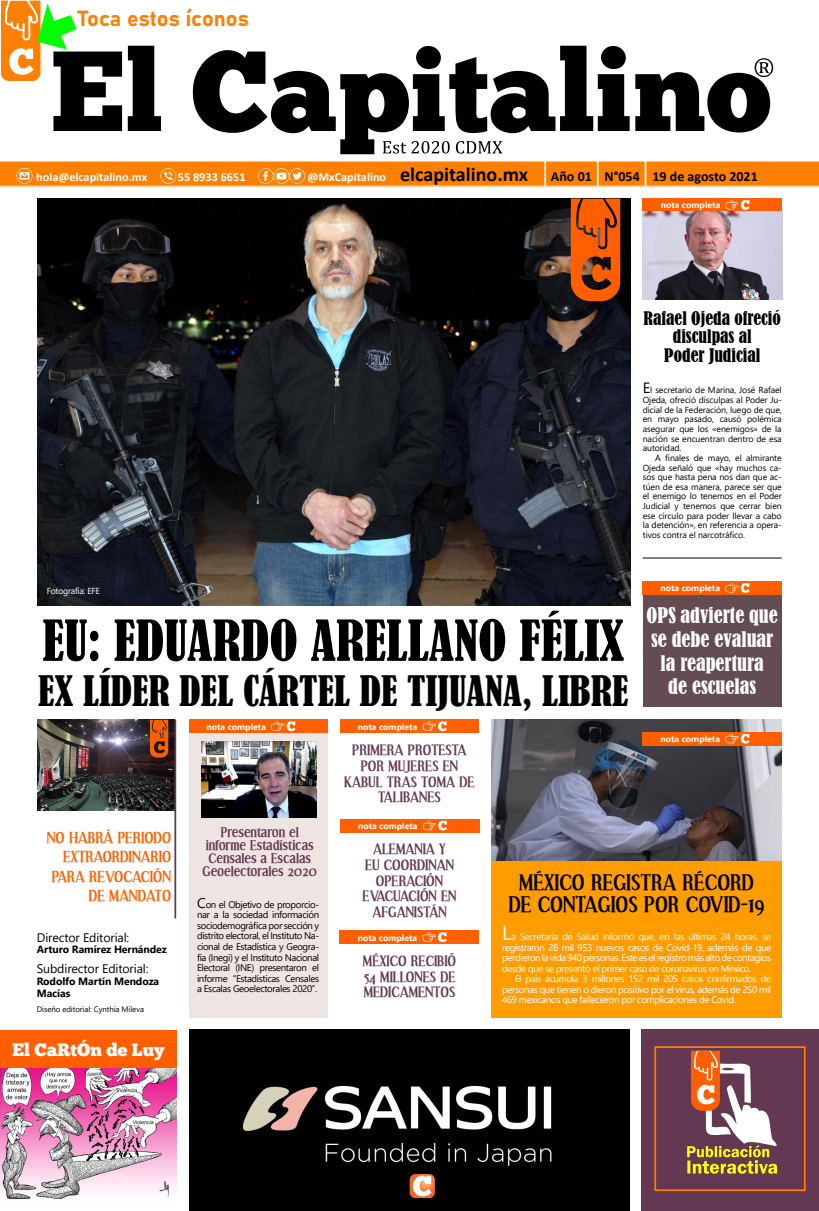
<style>
.page{position:relative;width:819px;height:1211px;background:#fff}
.page>*{position:absolute;margin:0;border:0;box-sizing:border-box;transform-origin:0 0}
.t1{font:condensed 52.5px "Bernard";color:#000}
.t2{font:condensed 39.38px "Bernard";color:#000}
.t3{font:21.61px "Bahnschrift";color:#ff8000}
.t4{font:700 21px "Effloresce";color:#000}
.t5{font:condensed 20.12px/23.6px "Bernard";color:#fff}
.t6{font:17.85px "Chunk Five Ex";color:#fff}
.t7{font:condensed 17.5px/18.4px "Bernard";color:#000;text-align:center}
.t8{font:700 14.88px/19.2px "Effloresce";color:#ff5f00;text-align:right}
.t9{font:700 14px/15.8px "Effloresce";color:#643753;text-align:center}
.t10{font:700 14px "Calibri";color:#000}
.t11{font:700 13.12px "Effloresce";color:#643753}
.t12{font:12.42px "Segoe UI";letter-spacing:-.01em;color:#000}
.t13{font:700 12.25px "Calibri";color:#fff}
.t14{font:700 10.5px/11.7px "Segoe UI";letter-spacing:-.01em;color:#000}
.t15{font:9.62px/10.5px "Segoe UI";letter-spacing:-.04em;color:#fff;text-align:justify}
.t16{font:9.62px/10.5px "Segoe UI";letter-spacing:-.04em;color:#000;text-align:justify}
.t17{font:8.75px/9.6px "Segoe UI";letter-spacing:-.01em;color:#000;text-align:justify}
.t18{font:700 8.75px "Segoe UI";color:#fff}
.t19{font:8.75px "Segoe UI";letter-spacing:-.03em;color:#fff}
.t20{font:7.88px "Segoe UI";letter-spacing:-.01em;color:#000}
.s1{font-size:12.25px;color:#fff}
.s2{font-size:20.12px}
.s3{font-size:14.88px}
.s4{font-size:14px}
</style>
<div class="page">
<img style="left:0;top:1067px;width:176px;height:133px">
<img style="left:37px;top:198px;width:593px;height:407px">
<img style="left:37px;top:719px;width:137px;height:91px">
<img style="left:491px;top:719px;width:290px;height:142px">
<div style="left:189px;top:1029px;width:441px;height:181px;background:#000"></div>
<img style="left:242px;top:1085px;width:310px;height:81px">
<div style="left:189px;top:721px;width:138px;height:296px;background:#eee4e1"></div>
<div style="left:642px;top:1029px;width:177px;height:181px;background:#643753"></div>
<hr style="left:174px;top:719px;width:2px;height:199px;background:#643753">
<div style="left:491px;top:861px;width:290px;height:156px;background:#ff9d00"></div>
<div style="left:642px;top:581px;width:139px;height:126px;background:#644c53"></div>
<svg style="left:409px;top:1174px;width:26px;height:23px"></svg>
<div style="left:654px;top:1046px;width:151px;height:145px;border:2px solid #ff7e00"></div>
<hr style="left:642px;top:557px;width:139px;height:1px;background:#000">
<div style="left:340px;top:719px;width:139px;height:13px;background:#ff5f00"></div>
<svg style="left:422px;top:721px;width:25px;height:10px"></svg>
<div style="left:340px;top:819px;width:139px;height:13px;background:#ff5f00"></div>
<svg style="left:423px;top:820px;width:24px;height:10px"></svg>
<div style="left:340px;top:930px;width:139px;height:13px;background:#ff5f00"></div>
<svg style="left:422px;top:932px;width:25px;height:10px"></svg>
<div style="left:189px;top:719px;width:138px;height:13px;background:#ff5f00"></div>
<svg style="left:271px;top:721px;width:24px;height:10px"></svg>
<div style="left:642px;top:732px;width:139px;height:13px;background:#ff5f00"></div>
<svg style="left:725px;top:733px;width:24px;height:10px"></svg>
<div style="left:642px;top:581px;width:139px;height:13px;background:#ff5f00"></div>
<svg style="left:725px;top:583px;width:24px;height:10px"></svg>
<svg style="left:687px;top:1050px;width:90px;height:123px"></svg>
<svg style="left:53px;top:46px;width:717px;height:108px"></svg>
<svg style="left:383px;top:141px;width:119px;height:12px"></svg>
<svg style="left:754px;top:58px;width:19px;height:19px"></svg>
<svg style="left:0;top:161px;width:819px;height:26px;background:#ff8914"></svg>
<svg style="left:1px;top:0;width:76px;height:82px"></svg>
<div style="left:642px;top:198px;width:139px;height:13px;background:#ff5f00"></div>
<svg style="left:725px;top:200px;width:24px;height:10px"></svg>
<img style="left:642px;top:211px;width:140px;height:88px">
<svg style="left:150px;top:719px;width:18px;height:38px"></svg>
<svg style="left:570px;top:198px;width:50px;height:103px;background:#ca4f07"></svg>
<img style="left:202px;top:741px;width:115px;height:77px">
<div style="left:0;top:1029px;width:176px;height:38px;background:#ff5f00"></div>
<p class="t3" style="left:78px;top:2px;width:172px">Toca estos íconos</p>
<p class="t13" style="left:36px;top:168px;width:113px">hola@elcapitalino.mx</p>
<p class="t13" style="left:178px;top:168px;width:69px">55 8933 6651</p>
<p class="t10" style="left:307px;top:166px;width:452px"><span class="s1">@MxCapitalino</span> <span class="s2">elcapitalino.mx</span> Año 01 N°054 19 de agosto 2021</p>
<p class="t18" style="left:660px;top:197px;width:61px">nota completa</p>
<p class="t7" style="left:643px;top:309px;width:139px">Rafael Ojeda ofreció disculpas al</p>
<p class="t7" style="left:664px;top:347px;width:97px">Poder Judicial</p>
<p class="t17" style="left:642px;top:385px;width:140px"><span class="s3">E</span>l secretario de Marina, José Rafael Ojeda, ofreció disculpas al Poder Ju&shy;dicial de la Federación, luego de que, en mayo pasado, causó polémica asegurar que los «enemigos» de la nación se encuentran dentro de esa autoridad.</p>
<p class="t17" style="left:642px;top:452px;width:140px;text-indent:12px">A finales de mayo, el almirante Ojeda señaló que «hay muchos ca&shy;sos que hasta pena nos dan que ac&shy;túen de esa manera, parece ser que el enemigo lo tenemos en el Poder Judicial y tenemos que cerrar bien ese círculo para poder llevar a cabo la detención», en referencia a opera&shy;tivos contra el narcotráfico.</p>
<p class="t19" style="left:47px;top:583px;width:55px">Fotografía: EFE</p>
<p class="t1" style="left:42px;top:610px;width:583px">EU: EDUARDO ARELLANO FÉLIX</p>
<p class="t2" style="left:38px;top:668px;width:591px">EX LÍDER DEL CÁRTEL DE TIJUANA, LIBRE</p>
<p class="t18" style="left:206px;top:718px;width:61px">nota completa</p>
<p class="t18" style="left:358px;top:718px;width:61px">nota completa</p>
<p class="t9" style="left:344px;top:742px;width:132px">PRIMERA PROTESTA<br>POR MUJERES EN<br>KABUL TRAS TOMA DE<br>TALIBANES</p>
<p class="t18" style="left:660px;top:580px;width:61px">nota completa</p>
<p class="t5" style="left:646px;top:604px;width:133px">OPS advierte que se debe evaluar</p>
<p class="t5" style="left:660px;top:651px;width:105px">la reapertura</p>
<p class="t5" style="left:668px;top:675px;width:89px">de escuelas</p>
<p class="t18" style="left:660px;top:730px;width:61px">nota completa</p>
<p class="t8" style="left:47px;top:828px;width:126px">NO HABRÁ PERIODO<br>EXTRAORDINARIO</p>
<p class="t8" style="left:52px;top:866px;width:121px">PARA REVOCACIÓN</p>
<p class="t8" style="left:89px;top:886px;width:84px">DE MANDATO</p>
<p class="t12" style="left:37px;top:925px;width:94px">Director Editorial:</p>
<p class="t14" style="left:37px;top:942px;width:131px">Arturo Ramírez Hernández</p>
<p class="t12" style="left:37px;top:957px;width:113px">Subdirector Editorial:</p>
<p class="t14" style="left:37px;top:974px;width:124px">Rodolfo Martín Mendoza<br>Macías</p>
<p class="t20" style="left:37px;top:1002px;width:109px">Diseño editorial: Cynthia Mileva</p>
<p class="t6" style="left:10px;top:1030px;width:153px">El CaRtÓn de Luy</p>
<p class="t6" style="left:12px;top:1036px;width:153px">El CaRtÓn de Luy</p>
<p class="t11" style="left:221px;top:824px;width:79px">Presentaron el</p>
<p class="t11" style="left:206px;top:837px;width:109px">informe Estadísticas</p>
<p class="t11" style="left:208px;top:850px;width:104px">Censales a Escalas</p>
<p class="t11" style="left:203px;top:863px;width:116px">Geoelectorales 2020</p>
<p class="t16" style="left:197px;top:898px;width:124px"><span class="s4">C</span>on el Objetivo de proporcio&shy;nar a la sociedad información sociodemográfica por sección y distrito electoral, el Instituto Na&shy;cional de Estadística y Geogra&shy;fía (Inegi) y el Instituto Nacional Electoral (INE) presentaron el informe “Estadísticas Censales a Escalas Geoelectorales 2020”.</p>
<p class="t18" style="left:358px;top:817px;width:61px">nota completa</p>
<p class="t9" style="left:362px;top:841px;width:95px">ALEMANIA Y<br>EU COORDINAN<br>OPERACIÓN<br>EVACUACIÓN EN<br>AFGANISTÁN</p>
<p class="t18" style="left:358px;top:929px;width:61px">nota completa</p>
<p class="t9" style="left:363px;top:953px;width:95px;text-align:justify">MÉXICO RECIBIÓ 54 MILLONES DE MEDICAMENTOS</p>
<p class="t4" style="left:519px;top:870px;width:236px">MÉXICO REGISTRA RÉCORD</p>
<p class="t4" style="left:508px;top:892px;width:257px">DE CONTAGIOS POR COVID-19</p>
<p class="t15" style="left:502px;top:930px;width:270px"><span class="s2">L</span>a Secretaría de Salud informó que, en las últimas 24 horas, se registraron 28 mil 953 nuevos casos de Covid-19, además de que perdieron la vida 940 personas. Este es el registro más alto de contagios desde que se presentó el primer caso de coronavirus en México.</p>
<p class="t15" style="left:502px;top:972px;width:270px;text-indent:12px">El país acumula 3 millones 152 mil 205 casos confirmados de personas que tienen o dieron positivo por el virus, además de 250 mil 469 mexicanos que fallecieron por complicaciones de Covid.</p>
</div>
